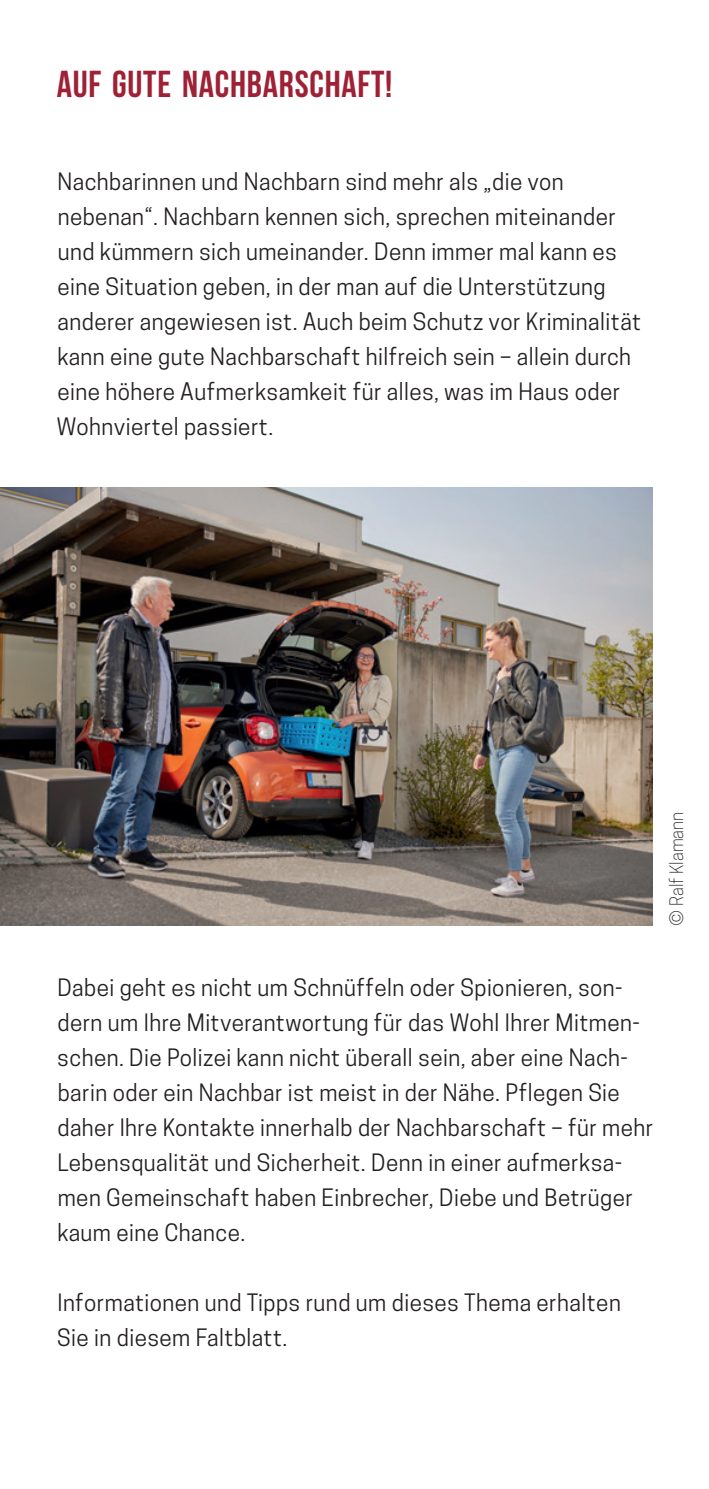
<style>
.page{position:relative;width:709px;height:1489px;background:#fff}
.page>*{position:absolute;margin:0;border:0;box-sizing:border-box;transform-origin:0 0}
.t1{font:700 37.5px "Bebas Neue";letter-spacing:.02em;color:#9e2135}
.t2{font:22.5px/35px "Cooper Hewitt";letter-spacing:.02em;color:#231f20}
.t3{font:300 17.5px "Cooper Hewitt";color:#231f20}
</style>
<div class="page">
<img style="left:0;top:488px;width:652px;height:437px">
<h1 class="t1" style="left:57px;top:64px;width:337px">AUF GUTE NACHBARSCHAFT!</h1>
<p class="t2" style="left:56px;top:164px;width:586px">Nachbarinnen und Nachbarn sind mehr als „die von nebenan“. Nachbarn kennen sich, sprechen miteinander und kümmern sich umeinander. Denn immer mal kann es eine Situation geben, in der man auf die Unterstützung anderer angewiesen ist. Auch beim Schutz vor Kriminalität kann eine gute Nachbarschaft hilfreich sein – allein durch eine höhere Aufmerksamkeit für alles, was im Haus oder Wohnviertel passiert.</p>
<p class="t3" style="left:666px;top:925px;width:115px;rotate:-90deg">© Ralf Klamann</p>
<p class="t2" style="left:57px;top:969px;width:597px">Dabei geht es nicht um Schnüffeln oder Spionieren, son‑ dern um Ihre Mitverantwortung für das Wohl Ihrer Mitmen‑ schen. Die Polizei kann nicht überall sein, aber eine Nach‑ barin oder ein Nachbar ist meist in der Nähe. Pflegen Sie daher Ihre Kontakte innerhalb der Nachbarschaft – für mehr Lebensqualität und Sicherheit. Denn in einer aufmerksa‑ men Gemeinschaft haben Einbrecher, Diebe und Betrüger kaum eine Chance.</p>
<p class="t2" style="left:57px;top:1284px;width:565px">Informationen und Tipps rund um dieses Thema erhalten<br>Sie in diesem Faltblatt.</p>
</div>
